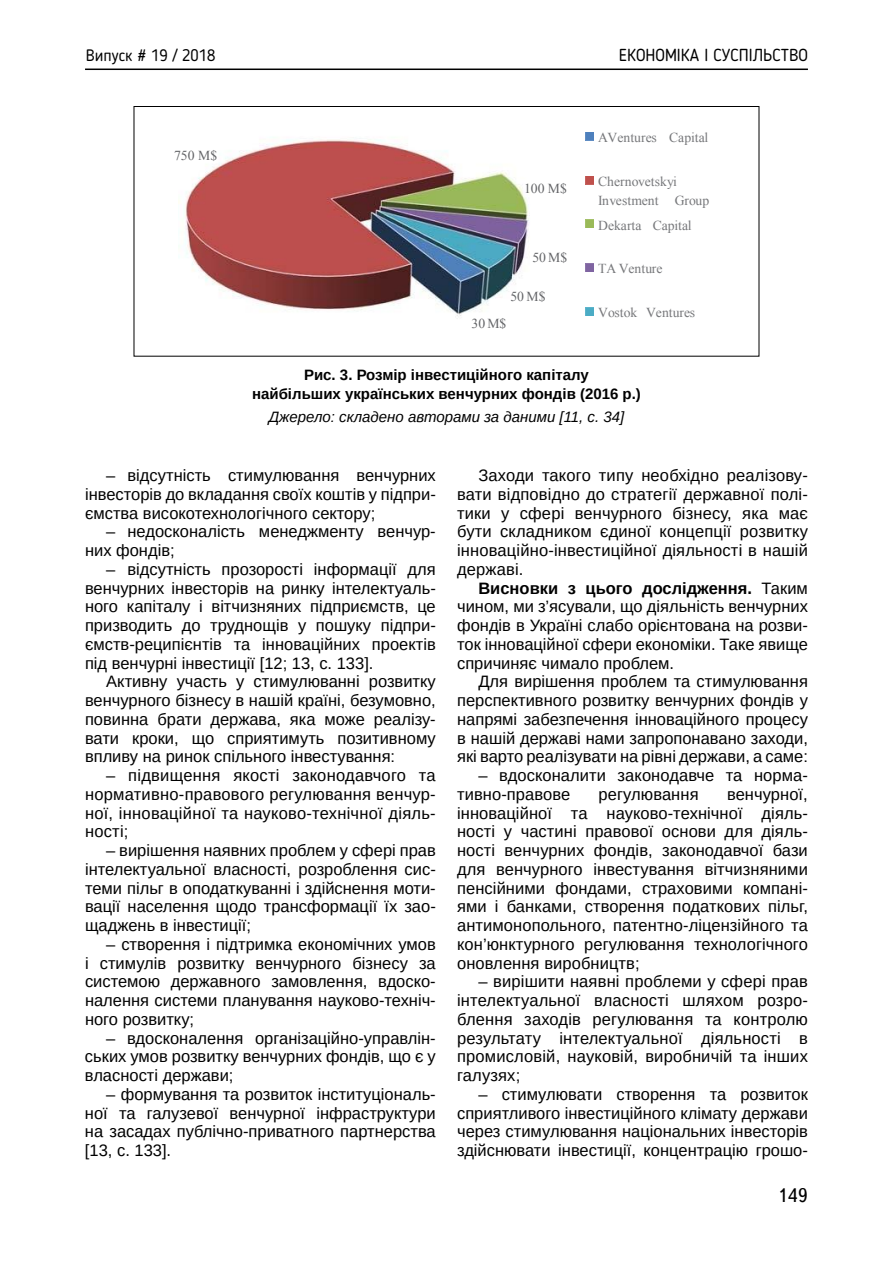
<style>
.page{position:relative;width:893px;height:1263px;background:#fff}
.page>*{position:absolute;margin:0;border:0;box-sizing:border-box;transform-origin:0 0}
.t1{font:19.5px "Ukrainian Text";color:#000}
.t2{font:17.25px "Blogger Sans";color:#000}
.t3{font:16.5px/18.8px "Arimo";color:#000;text-align:justify}
.t4{font:16.5px "Blogger Sans";color:#000}
.t5{font:700 15px/18.8px "Arimo";color:#000;text-align:center}
.t6{font:italic 15px "Arimo";color:#000}
.t7{font:13.65px/19.5px "Times New Roman";color:#77787b}
.t8{font:13.65px "Times New Roman";color:#636467}
.s1{font-weight:700}
</style>
<div class="page">
<hr style="left:85px;top:69px;width:723px;height:1px;background:#000">
<img style="left:178px;top:138px;width:352px;height:178px">
<img style="left:493px;top:315px;width:23px;height:1px">
<img style="left:471px;top:315px;width:22px;height:1px">
<img style="left:178px;top:147px;width:20px;height:21px">
<img style="left:198px;top:147px;width:29px;height:21px">
<img style="left:524px;top:179px;width:6px;height:22px">
<img style="left:510px;top:288px;width:16px;height:22px">
<img style="left:526px;top:288px;width:4px;height:22px">
<svg style="left:585px;top:132px;width:9px;height:8px"></svg>
<svg style="left:585px;top:176px;width:9px;height:8px"></svg>
<svg style="left:585px;top:219px;width:9px;height:9px"></svg>
<svg style="left:585px;top:263px;width:9px;height:9px"></svg>
<svg style="left:585px;top:307px;width:9px;height:9px"></svg>
<div style="left:134px;top:106px;width:625px;height:250px;border:1px solid #000"></div>
<p class="t4" style="left:86px;top:45px;width:131px">Випуск # 19 / 2018</p>
<p class="t2" style="left:619px;top:45px;width:190px">ЕКОНОМІКА І СУСПІЛЬСТВО</p>
<p class="t8" style="left:174px;top:146px;width:45px">750 M$</p>
<p class="t8" style="left:524px;top:179px;width:44px">100 M$</p>
<p class="t8" style="left:532px;top:248px;width:36px">50 M$</p>
<p class="t8" style="left:510px;top:287px;width:37px">50 M$</p>
<p class="t8" style="left:471px;top:314px;width:36px">30 M$</p>
<p class="t7" style="left:598px;top:127px;width:112px">AVentures Capital</p>
<p class="t7" style="left:598px;top:171px;width:112px">Chernovetskyi<br>Investment Group</p>
<p class="t7" style="left:598px;top:215px;width:95px">Dekarta Capital</p>
<p class="t7" style="left:598px;top:259px;width:66px">TA Venture</p>
<p class="t7" style="left:598px;top:303px;width:98px">Vostok Ventures</p>
<p class="t5" style="left:252px;top:366px;width:390px">Рис. 3. Розмір інвестиційного капіталу<br>найбільших українських венчурних фондів (2016 р.)</p>
<p class="t6" style="left:269px;top:407px;width:357px">Джерело: складено авторами за даними [11, с. 34]</p>
<p class="t3" style="left:85px;top:466px;width:352px;text-indent:21px">– відсутність стимулювання венчурних інвесторів до вкладання своїх коштів у підпри&shy;ємства високотехнологічного сектору;</p>
<p class="t3" style="left:85px;top:522px;width:352px;text-indent:21px">– недосконалість менеджменту венчур&shy;них фондів;</p>
<p class="t3" style="left:85px;top:560px;width:352px;text-indent:21px">– відсутність прозорості інформації для венчурних інвесторів на ринку інтелектуаль&shy;ного капіталу і вітчизняних підприємств, це призводить до труднощів у пошуку підпри&shy;ємств-реципієнтів та інноваційних проектів під венчурні інвестиції [12; 13, с. 133].</p>
<p class="t3" style="left:85px;top:672px;width:352px;text-indent:21px">Активну участь у стимулюванні розвитку венчурного бізнесу в нашій країні, безумовно, повинна брати держава, яка може реалізу&shy;вати кроки, що сприятимуть позитивному впливу на ринок спільного інвестування:</p>
<p class="t3" style="left:85px;top:766px;width:352px;text-indent:21px">– підвищення якості законодавчого та нормативно-правового регулювання венчур&shy;ної, інноваційної та науково-технічної діяль&shy;ності;</p>
<p class="t3" style="left:85px;top:841px;width:352px;text-indent:21px">– вирішення наявних проблем у сфері прав інтелектуальної власності, розроблення сис&shy;теми пільг в оподаткуванні і здійснення моти&shy;вації населення щодо трансформації їх зао&shy;щаджень в інвестиції;</p>
<p class="t3" style="left:85px;top:935px;width:352px;text-indent:21px">– створення і підтримка економічних умов і стимулів розвитку венчурного бізнесу за системою державного замовлення, вдоско&shy;налення системи планування науково-техніч&shy;ного розвитку;</p>
<p class="t3" style="left:85px;top:1029px;width:352px;text-indent:21px">– вдосконалення організаційно-управлін&shy;ських умов розвитку венчурних фондів, що є у власності держави;</p>
<p class="t3" style="left:85px;top:1085px;width:352px;text-indent:21px">– формування та розвиток інституціональ&shy;ної та галузевої венчурної інфраструктури на засадах публічно-приватного партнерства [13, с. 133].</p>
<p class="t3" style="left:457px;top:466px;width:352px;text-indent:21px">Заходи такого типу необхідно реалізову&shy;вати відповідно до стратегії державної полі&shy;тики у сфері венчурного бізнесу, яка має бути складником єдиної концепції розвитку інноваційно-інвестиційної діяльності в нашій державі.</p>
<p class="t3" style="left:457px;top:579px;width:352px;text-indent:21px"><span class="s1">Висновки з цього дослідження.</span> Таким чином, ми з’ясували, що діяльність венчурних фондів в Україні слабо орієнтована на розви&shy;ток інноваційної сфери економіки. Таке явище спричиняє чимало проблем.</p>
<p class="t3" style="left:457px;top:672px;width:352px;text-indent:21px">Для вирішення проблем та стимулювання перспективного розвитку венчурних фондів у напрямі забезпечення інноваційного процесу в нашій державі нами запропонавано заходи, які варто реалізувати на рівні держави, а саме:</p>
<p class="t3" style="left:457px;top:766px;width:352px;text-indent:21px">– вдосконалити законодавче та норма&shy;тивно-правове</p>
<p class="t3" style="left:457px;top:785px;width:352px;text-indent:270px">венчурної, інноваційної та науково-технічної діяль&shy;ності у частині правової основи для діяль&shy;ності венчурних фондів, законодавчої бази для венчурного інвестування вітчизняними пенсійними фондами, страховими компані&shy;ями і банками, створення податкових пільг, антимонопольного, патентно-ліцензійного та кон’юнктурного регулювання технологічного оновлення виробництв;</p>
<p class="t3" style="left:457px;top:972px;width:352px;text-indent:21px">– вирішити наявні проблеми у сфері прав інтелектуальної власності шляхом розро&shy;блення заходів регулювання та контролю результату інтелектуальної діяльності в промисловій, науковій, виробничій та інших галузях;</p>
<p class="t3" style="left:457px;top:1085px;width:352px;text-indent:21px">– стимулювати створення та розвиток сприятливого інвестиційного клімату держави через стимулювання національних інвесторів здійснювати інвестиції, концентрацію грошо-</p>
<p class="t3" style="left:599px;top:785px;width:101px">регулювання</p>
<p class="t1" style="left:777px;top:1185px;width:32px">149</p>
</div>
